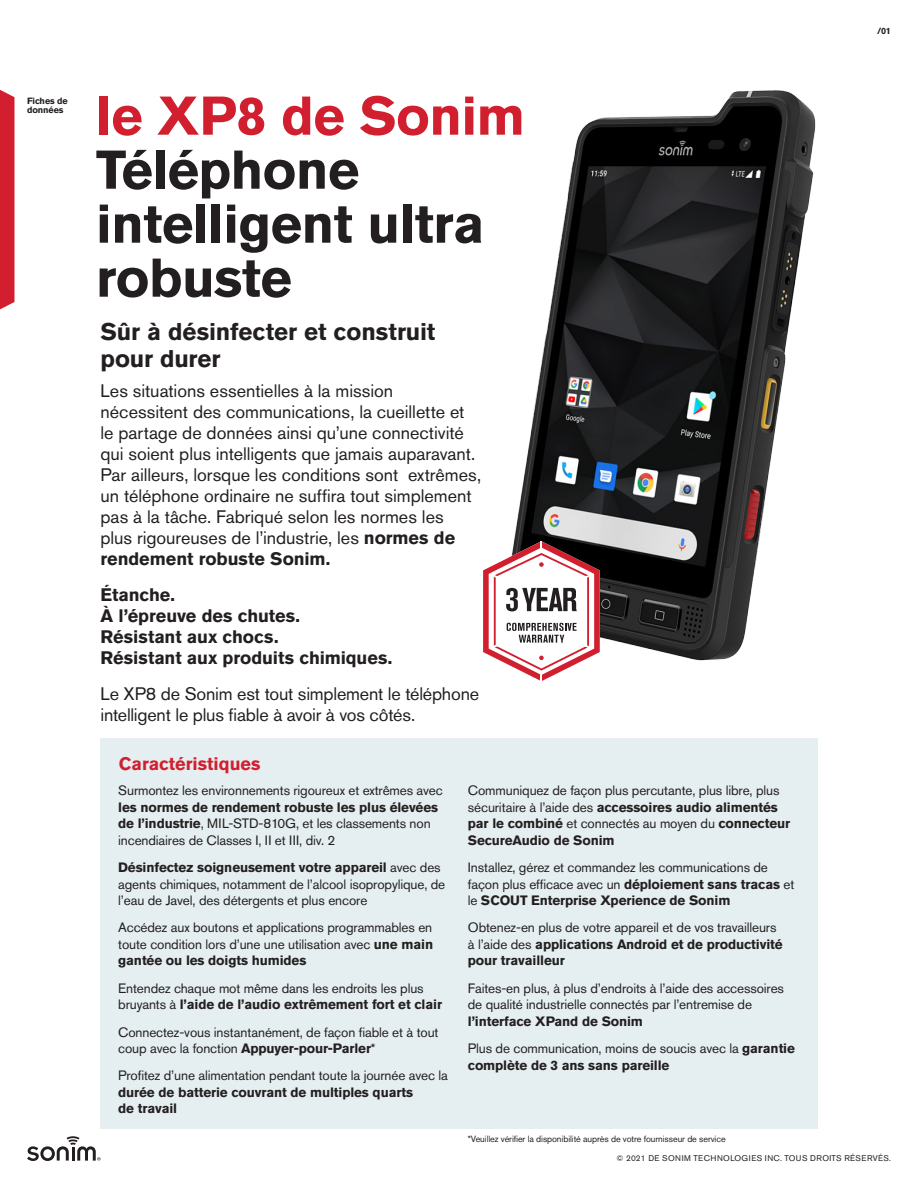
<style>
.page{position:relative;width:918px;height:1188px;background:#fff}
.page>*{position:absolute;margin:0;border:0;box-sizing:border-box;transform-origin:0 0}
.t1{font:700 54px/54px "Akzidenz Grotesk Pro";letter-spacing:-.01em;color:#231f20}
.t2{font:700 54px "Akzidenz Grotesk Pro";letter-spacing:-.01em;color:#d21f2f}
.t3{font:700 24px/27px "Akzidenz Grotesk Pro";letter-spacing:-.005em;color:#231f20}
.t4{font:18px/21px "Akzidenz Grotesk Pro";color:#231f20}
.t5{font:700 18px "Akzidenz Grotesk Pro";letter-spacing:-.005em;color:#231f20}
.t6{font:700 18px "Akzidenz Grotesk Pro";color:#d21f2f}
.t7{font:13.5px/16.5px "Akzidenz Grotesk Pro";letter-spacing:-.01em;color:#231f20}
.t8{font:9px "Akzidenz Grotesk Pro";letter-spacing:-.01em;color:#231f20}
.t9{font:700 9px/9px "Akzidenz Grotesk Pro";letter-spacing:-.01em;color:#231f20}
.t10{font:8.25px "Akzidenz Grotesk Pro";letter-spacing:.05em;color:#231f20}
.s1{font-weight:700}
</style>
<div class="page">
<svg style="left:27px;top:1136px;width:73px;height:25px"></svg>
<svg style="left:0;top:90px;width:15px;height:219px;background:#d42d3c"></svg>
<img style="left:514px;top:90px;width:302px;height:571px">
<div style="left:100px;top:738px;width:718px;height:390px;background:#e5eef0"></div>
<svg style="left:483px;top:541px;width:117px;height:140px"></svg>
<p class="t9" style="left:27px;top:96px;width:42px">Fiches de données</p>
<p class="t2" style="left:96px;top:81px;width:431px">le XP8 de Sonim</p>
<p class="t1" style="left:96px;top:142px;width:390px">Téléphone intelligent ultra robuste</p>
<p class="t3" style="left:100px;top:318px;width:336px">Sûr à désinfecter et construit pour durer</p>
<p class="t4" style="left:100px;top:380px;width:382px">Les situations essentielles à la mission nécessitent des communications, la cueillette et le partage de données ainsi qu’une connectivité qui soient plus intelligents que jamais auparavant.<br>Par ailleurs, lorsque les conditions sont extrêmes, un téléphone ordinaire ne suffira tout simplement pas à la tâche. Fabriqué selon les normes les<br>plus rigoureuses de l’industrie, les <span class="s1">normes de rendement robuste Sonim.</span></p>
<p class="t5" style="left:100px;top:583px;width:76px">Étanche.</p>
<p class="t5" style="left:100px;top:604px;width:201px">À l’épreuve des chutes.</p>
<p class="t5" style="left:100px;top:625px;width:180px">Résistant aux chocs.</p>
<p class="t5" style="left:100px;top:646px;width:293px">Résistant aux produits chimiques.</p>
<p class="t4" style="left:100px;top:683px;width:380px">Le XP8 de Sonim est tout simplement le téléphone intelligent le plus fiable à avoir à vos côtés.</p>
<p class="t6" style="left:119px;top:752px;width:143px">Caractéristiques</p>
<p class="t7" style="left:118px;top:782px;width:326px">Surmontez les environnements rigoureux et extrêmes avec <span class="s1">les normes de rendement robuste les plus élevées de l’industrie</span>, MIL-STD-810G, et les classements non incendiaires de Classes I, II et III, div. 2</p>
<p class="t7" style="left:118px;top:859px;width:329px"><span class="s1">Désinfectez soigneusement votre appareil</span> avec des agents chimiques, notamment de l’alcool isopropylique, de l’eau de Javel, des détergents et plus encore</p>
<p class="t7" style="left:118px;top:919px;width:316px;text-align:justify">Accédez aux boutons et applications programmables en toute condition lors d’une une utilisation avec <span class="s1">une main gantée ou les doigts humides</span></p>
<p class="t7" style="left:118px;top:980px;width:325px">Entendez chaque mot même dans les endroits les plus bruyants à <span class="s1">l’aide de l’audio extrêmement fort et clair</span></p>
<p class="t7" style="left:118px;top:1024px;width:322px">Connectez-vous instantanément, de façon fiable et à tout coup avec la fonction <span class="s1">Appuyer-pour-Parler</span>*</p>
<p class="t7" style="left:118px;top:1067px;width:331px">Profitez d’une alimentation pendant toute la journée avec la <span class="s1">durée de batterie couvrant de multiples quarts<br>de travail</span></p>
<p class="t7" style="left:468px;top:782px;width:324px">Communiquez de façon plus percutante, plus libre, plus sécuritaire à l’aide des <span class="s1">accessoires audio alimentés par le combiné</span> et connectés au moyen du <span class="s1">connecteur SecureAudio de Sonim</span></p>
<p class="t7" style="left:468px;top:859px;width:328px">Installez, gérez et commandez les communications de façon plus efficace avec un <span class="s1">déploiement sans tracas</span> et le <span class="s1">SCOUT Enterprise Xperience de Sonim</span></p>
<p class="t7" style="left:468px;top:919px;width:316px">Obtenez-en plus de votre appareil et de vos travailleurs à l’aide des <span class="s1">applications Android et de productivité pour travailleur</span></p>
<p class="t7" style="left:468px;top:980px;width:318px">Faites-en plus, à plus d’endroits à l’aide des accessoires de qualité industrielle connectés par l’entremise de <span class="s1">l’interface XPand de Sonim</span></p>
<p class="t7" style="left:468px;top:1040px;width:329px">Plus de communication, moins de soucis avec la <span class="s1">garantie complète de 3 ans sans pareille</span></p>
<p class="t8" style="left:468px;top:1133px;width:259px">*Veuillez vérifier la disponibilité auprès de votre fournisseur de service</p>
<p class="t9" style="left:877px;top:26px;width:15px">/01</p>
<p class="t10" style="left:617px;top:1153px;width:276px">© 2021 DE SONIM TECHNOLOGIES INC. TOUS DROITS RÉSERVÉS.</p>
</div>
